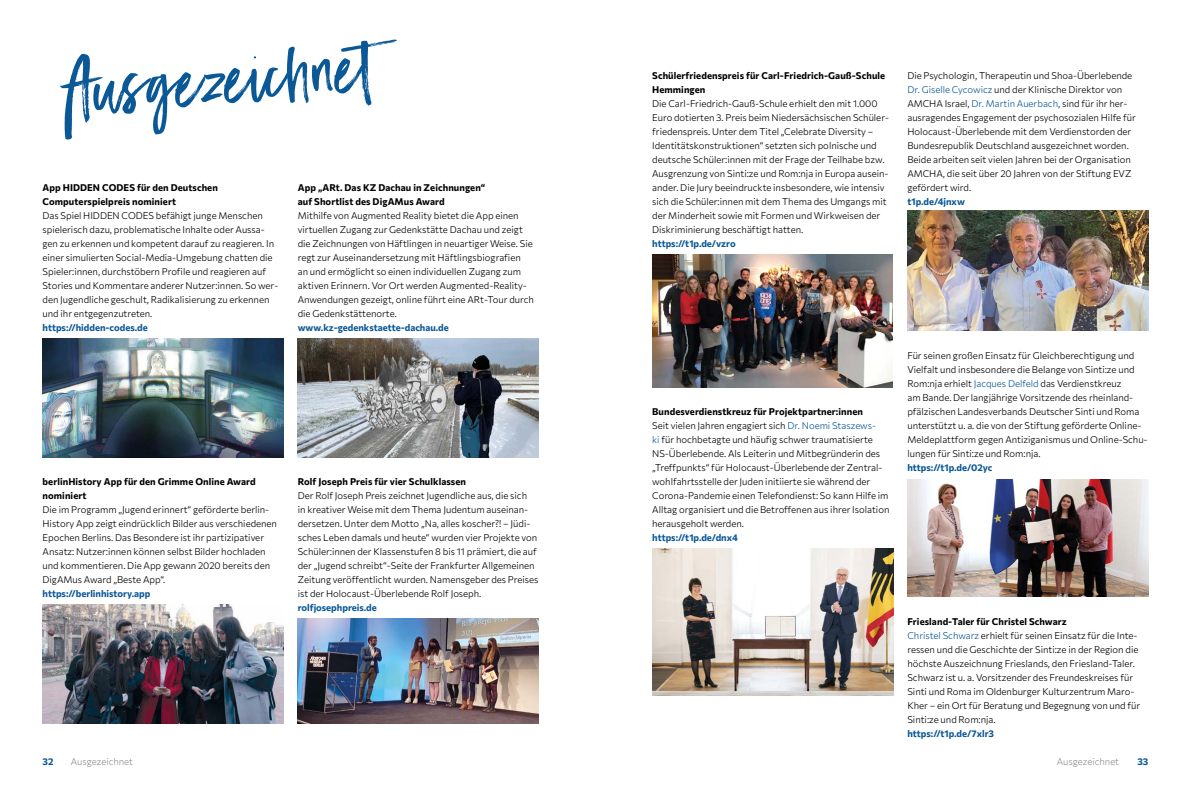
<style>
.page{position:relative;width:1191px;height:794px;background:#fff}
.page>*{position:absolute;margin:0;border:0;box-sizing:border-box;transform-origin:0 0}
.t1{font:70px "Black Diamond";color:#0a5896}
.t2{font:300 9.5px/14px "Commissioner";color:#000}
.t3{font:700 9.5px/14px "Commissioner";letter-spacing:.01em;color:#000}
.t4{font:700 9.5px "Commissioner";color:#0a5896}
.t5{font:200 9.5px "Commissioner";color:#706f6f}
.s1{color:#0a5896}
.s2{font-weight:700}
</style>
<div class="page">
<img style="left:43px;top:338px;width:240px;height:119px">
<img style="left:652px;top:254px;width:241px;height:133px">
<img style="left:297px;top:338px;width:242px;height:119px">
<img style="left:907px;top:479px;width:241px;height:118px">
<img style="left:907px;top:210px;width:241px;height:121px">
<img style="left:652px;top:548px;width:241px;height:147px">
<img style="left:297px;top:618px;width:242px;height:105px">
<img style="left:43px;top:604px;width:240px;height:119px">
<h1 class="t1" style="left:60px;top:48px;width:313px;rotate:-5deg">Ausgezeichnet</h1>
<p class="t3" style="left:43px;top:180px;width:177px">App HIDDEN CODES für den Deutschen<br>Computerspielpreis nominiert</p>
<p class="t2" style="left:43px;top:208px;width:237px">Das Spiel HIDDEN CODES befähigt junge Menschen spielerisch dazu, problematische Inhalte oder Aussa&shy;gen zu erkennen und kompetent darauf zu reagieren. In einer simulierten Social-Media-Umgebung chatten die Spieler:innen, durchstöbern Profile und reagieren auf Stories und Kommentare anderer Nutzer:innen. So wer&shy;den Jugendliche geschult, Radikalisierung zu erkennen und ihr entgegenzutreten.</p>
<p class="t4" style="left:43px;top:320px;width:107px">https://hidden-codes.de</p>
<p class="t3" style="left:298px;top:180px;width:189px">App „ARt. Das KZ Dachau in Zeichnungen“ auf Shortlist des DigAMus Award</p>
<p class="t2" style="left:298px;top:208px;width:238px">Mithilfe von Augmented Reality bietet die App einen virtuellen Zugang zur Gedenkstätte Dachau und zeigt die Zeichnungen von Häftlingen in neuartiger Weise. Sie regt zur Auseinandersetzung mit Häftlingsbiografien<br>an und ermöglicht so einen individuellen Zugang zum aktiven Erinnern. Vor Ort werden Augmented-Reality-Anwendungen gezeigt, online führt eine ARt-Tour durch die Gedenkstättenorte.</p>
<p class="t4" style="left:298px;top:320px;width:152px">www.kz-gedenkstaette-dachau.de</p>
<p class="t3" style="left:43px;top:474px;width:215px">berlinHistory App für den Grimme Online Award nominiert</p>
<p class="t2" style="left:43px;top:502px;width:236px">Die im Programm „Jugend erinnert“ geförderte berlin-History App zeigt eindrücklich Bilder aus verschiedenen Epochen Berlins. Das Besondere ist ihr partizipativer Ansatz: Nutzer:innen können selbst Bilder hochladen und kommentieren. Die App gewann 2020 bereits den DigAMus Award „Beste App“.</p>
<p class="t4" style="left:43px;top:586px;width:109px">https://berlinhistory.app</p>
<p class="t3" style="left:298px;top:474px;width:170px">Rolf Joseph Preis für vier Schulklassen</p>
<p class="t2" style="left:298px;top:488px;width:242px">Der Rolf Joseph Preis zeichnet Jugendliche aus, die sich<br>in kreativer Weise mit dem Thema Judentum auseinan&shy;dersetzen. Unter dem Motto „Na, alles koscher?! – Jüdi&shy;sches Leben damals und heute“ wurden vier Projekte von Schüler:innen der Klassenstufen 8 bis 11 prämiert, die auf der „Jugend schreibt“-Seite der Frankfurter Allgemeinen Zeitung veröffentlicht wurden. Namensgeber des Preises ist der Holocaust-Überlebende Rolf Joseph.</p>
<p class="t4" style="left:298px;top:600px;width:81px">rolfjosephpreis.de</p>
<p class="t3" style="left:652px;top:68px;width:234px">Schülerfriedenspreis für Carl-Friedrich-Gauß-Schule<br>Hemmingen</p>
<p class="t2" style="left:652px;top:96px;width:238px">Die Carl-Friedrich-Gauß-Schule erhielt den mit 1.000<br>Euro dotierten 3. Preis beim Niedersächsischen Schüler&shy;friedenspreis. Unter dem Titel „Celebrate Diversity – Identitätskonstruktionen“ setzten sich polnische und deutsche Schüler:innen mit der Frage der Teilhabe bzw.<br>Ausgrenzung von Sinti:ze und Rom:nja in Europa ausein&shy;ander. Die Jury beeindruckte insbesondere, wie intensiv sich die Schüler:innen mit dem Thema des Umgangs mit der Minderheit sowie mit Formen und Wirkweisen der Diskriminierung beschäftigt hatten.</p>
<p class="t4" style="left:652px;top:236px;width:85px">https://t1p.de/vzro</p>
<p class="t2" style="left:907px;top:68px;width:230px">Die Psychologin, Therapeutin und Shoa-Überlebende <span class="s1">Dr. Giselle Cycowicz</span> und der Klinische Direktor von AMCHA Israel, <span class="s1">Dr. Martin Auerbach</span>, sind für ihr her&shy;ausragendes Engagement der psychosozialen Hilfe für Holocaust-Überlebende mit dem Verdienstorden der Bundesrepublik Deutschland ausgezeichnet worden.<br>Beide arbeiten seit vielen Jahren bei der Organisation AMCHA, die seit über 20 Jahren von der Stiftung EVZ gefördert wird.</p>
<p class="t4" style="left:907px;top:194px;width:59px">t1p.de/4jnxw</p>
<p class="t2" style="left:652px;top:404px;width:239px"><span class="s2">Bundesverdienstkreuz für Projektpartner:innen<br></span>Seit vielen Jahren engagiert sich <span class="s1">Dr. Noemi Staszews-<br>ki</span> für hochbetagte und häufig schwer traumatisierte NS-Überlebende. Als Leiterin und Mitbegründerin des „Treffpunkts“ für Holocaust-Überlebende der Zentral&shy;wohlfahrtsstelle der Juden initiierte sie während der Corona-Pandemie einen Telefondienst: So kann Hilfe im Alltag organisiert und die Betroffenen aus ihrer Isolation herausgeholt werden.</p>
<p class="t4" style="left:652px;top:530px;width:87px">https://t1p.de/dnx4</p>
<p class="t2" style="left:907px;top:348px;width:242px">Für seinen großen Einsatz für Gleichberechtigung und Vielfalt und insbesondere die Belange von Sinti:ze und Rom:nja erhielt <span class="s1">Jacques Delfeld</span> das Verdienstkreuz<br>am Bande. Der langjährige Vorsitzende des rheinland&shy;pfälzischen Landesverbands Deutscher Sinti und Roma unterstützt u. a. die von der Stiftung geförderte Online-Meldeplattform gegen Antiziganismus und Online-Schu&shy;lungen für Sinti:ze und Rom:nja.</p>
<p class="t4" style="left:907px;top:460px;width:87px">https://t1p.de/02yc</p>
<p class="t2" style="left:907px;top:614px;width:234px"><span class="s2">Friesland-Taler für Christel Schwarz<br></span><span class="s1">Christel Schwarz</span> erhielt für seinen Einsatz für die Inte&shy;ressen und die Geschichte der Sinti:ze in der Region die höchste Auszeichnung Frieslands, den Friesland-Taler.<br>Schwarz ist u. a. Vorsitzender des Freundeskreises für Sinti und Roma im Oldenburger Kulturzentrum Maro-Kher – ein Ort für Beratung und Begegnung von und für Sinti:ze und Rom:nja.</p>
<p class="t4" style="left:907px;top:726px;width:88px">https://t1p.de/7xlr3</p>
<p class="t4" style="left:43px;top:754px;width:12px">32</p>
<p class="t5" style="left:71px;top:754px;width:64px">Ausgezeichnet</p>
<p class="t5" style="left:1057px;top:754px;width:64px">Ausgezeichnet</p>
<p class="t4" style="left:1137px;top:754px;width:13px">33</p>
</div>
